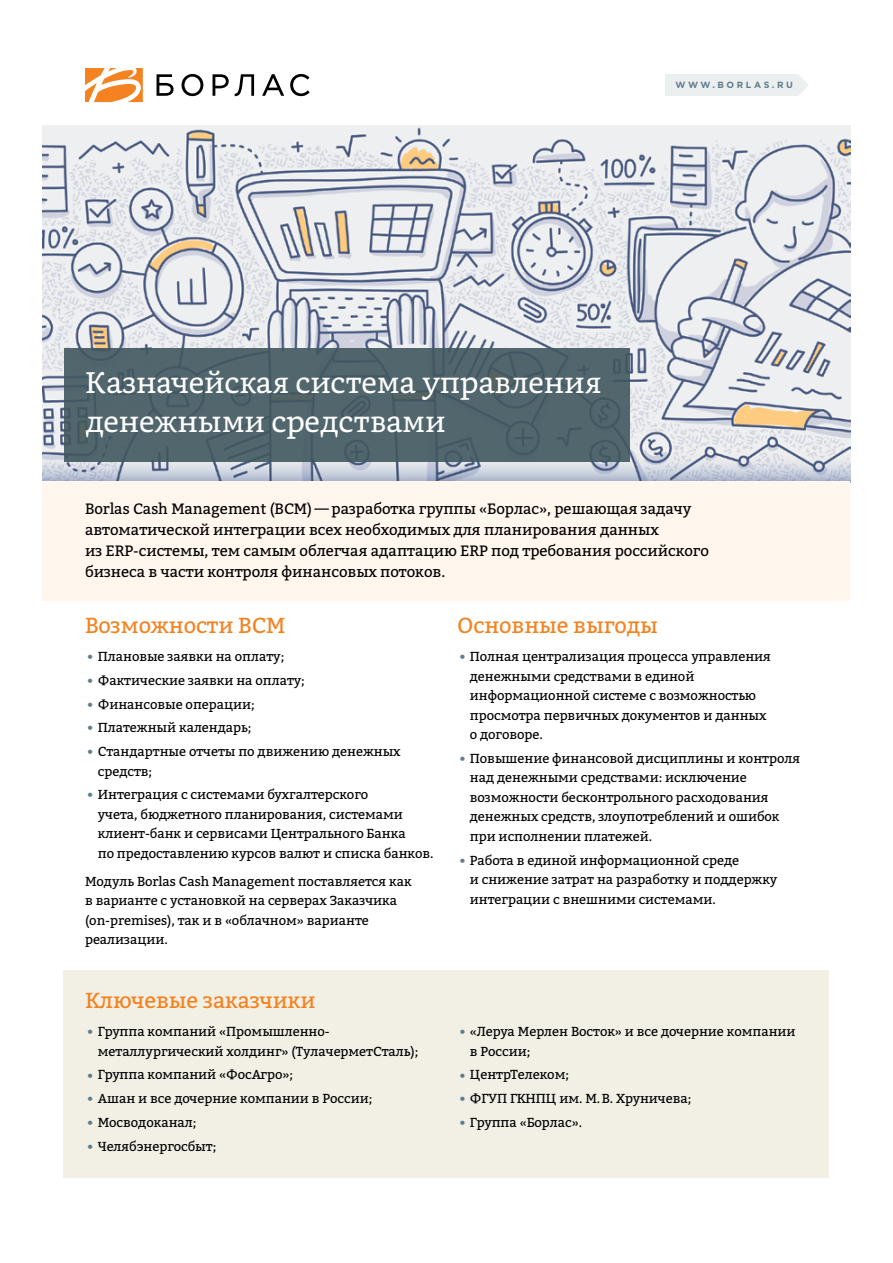
<style>
.page{position:relative;width:893px;height:1263px;background:#fff}
.page>*{position:absolute;margin:0;border:0;box-sizing:border-box;transform-origin:0 0}
.t1{font:30px/39px "Bookerly";letter-spacing:-.005em;color:#fff}
.t2{font:21.75px "Bitter";letter-spacing:-.005em;color:#f58220}
.t3{font:15px/21px "Bitter";letter-spacing:-.005em;color:#000}
.t4{font:13.05px/19.5px "Bitter";letter-spacing:-.005em;color:#000}
.t5{font:700 9px "Gotham Pro";letter-spacing:.29em;color:#607d8a}
</style>
<div class="page">
<img style="left:43px;top:125px;width:807px;height:357px">
<svg style="left:64px;top:348px;width:565px;height:113px;fill:#52676d"></svg>
<div style="left:64px;top:970px;width:765px;height:208px;background:#f2f0e5"></div>
<div style="left:665px;top:74px;width:133px;height:22px;background:#eceff0"></div>
<svg style="left:798px;top:74px;width:11px;height:22px"></svg>
<svg style="left:85px;top:68px;width:58px;height:34px"></svg>
<svg style="left:157px;top:74px;width:17px;height:22px"></svg>
<svg style="left:182px;top:74px;width:21px;height:22px"></svg>
<svg style="left:213px;top:74px;width:16px;height:22px"></svg>
<svg style="left:235px;top:74px;width:19px;height:22px"></svg>
<svg style="left:262px;top:74px;width:22px;height:22px"></svg>
<svg style="left:290px;top:74px;width:20px;height:22px"></svg>
<div style="left:43px;top:482px;width:807px;height:119px;background:#fff6ed"></div>
<p class="t5" style="left:675px;top:80px;width:119px">WWW.BORLAS.RU</p>
<h1 class="t1" style="left:85px;top:363px;width:518px">Казначейская система управления денежными средствами</h1>
<p class="t3" style="left:85px;top:499px;width:625px">Borlas Cash Management (BCM) — разработка группы «Борлас», решающая задачу автоматической интеграции всех необходимых для планирования данных<br>из ERP‑системы, тем самым облегчая адаптацию ERP под требования российского бизнеса в части контроля финансовых потоков.</p>
<h2 class="t2" style="left:85px;top:612px;width:202px">Возможности ВСМ</h2>
<p class="t4" style="left:98px;top:645px;width:304px;line-height:23.7px">Плановые заявки на оплату;<br>Фактические заявки на оплату;<br>Финансовые операции;<br>Платежный календарь;<br>Стандартные отчеты по движению денежных</p>
<p class="t4" style="left:98px;top:759px;width:272px;line-height:23.7px">средств;<br>Интеграция с системами бухгалтерского</p>
<p class="t4" style="left:98px;top:804px;width:337px">учета, бюджетного планирования, системами клиент-банк и сервисами Центрального Банка<br>по предоставлению курсов валют и списка банков.</p>
<p class="t4" style="left:85px;top:871px;width:328px">Модуль Borlas Cash Management поставляется как в варианте с установкой на серверах Заказчика (on‑premises), так и в «облачном» варианте реализации.</p>
<h2 class="t2" style="left:85px;top:987px;width:232px">Ключевые заказчики</h2>
<p class="t4" style="left:98px;top:1022px;width:322px">Группа компаний «Промышленно&shy;металлургический холдинг» (ТулачерметСталь);</p>
<p class="t4" style="left:98px;top:1063px;width:276px;line-height:23.7px">Группа компаний «ФосАгро»;<br>Ашан и все дочерние компании в России;<br>Мосводоканал;<br>Челябэнергосбыт;</p>
<h2 class="t2" style="left:457px;top:612px;width:202px">Основные выгоды</h2>
<p class="t4" style="left:470px;top:647px;width:303px">Полная централизация процесса управления денежными средствами в единой информационной системе с возможностью просмотра первичных документов и данных о договоре.</p>
<p class="t4" style="left:470px;top:748px;width:332px">Повышение финансовой дисциплины и контроля над денежными средствами: исключение возможности бесконтрольного расходования денежных средств, злоупотреблений и ошибок при исполнении платежей.</p>
<p class="t4" style="left:470px;top:850px;width:309px">Работа в единой информационной среде<br>и снижение затрат на разработку и поддержку интеграции с внешними системами.</p>
<p class="t4" style="left:470px;top:1022px;width:327px">«Леруа Мерлен Восток» и все дочерние компании в России;</p>
<p class="t4" style="left:470px;top:1063px;width:223px;line-height:23.7px">ЦентрТелеком;<br>ФГУП ГКНПЦ им. М.В. Хруничева;<br>Группа «Борлас».</p>
</div>
